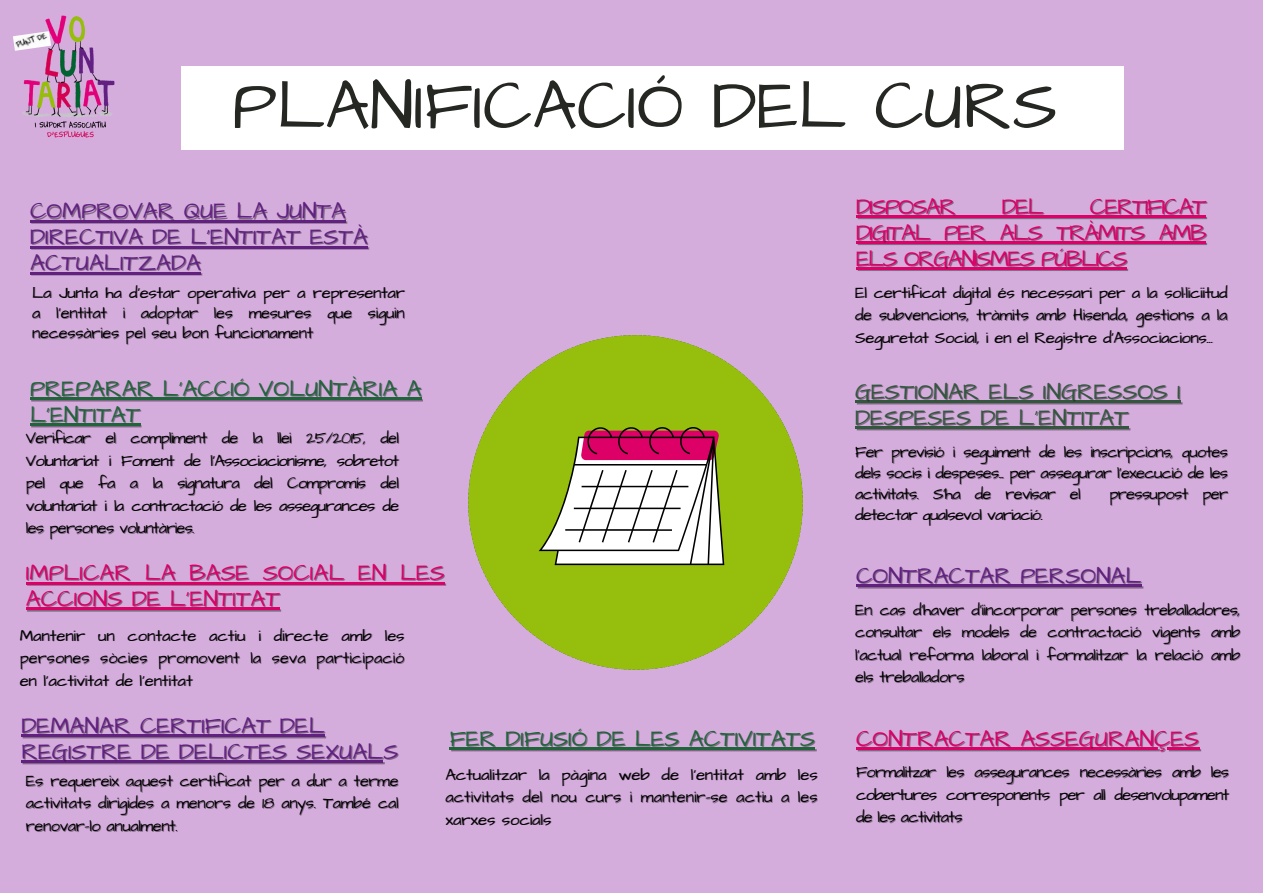
<style>
.page{position:relative;width:1263px;height:893px;background:#fff}
.page>*{position:absolute;margin:0;border:0;box-sizing:border-box;transform-origin:0 0}
.t1{font:69.75px "Architects Daughter";color:#252723}
.t2{font:23.33px/25.9px "Architects Daughter";color:#622181}
.t3{font:23.33px/25.9px "Architects Daughter";color:#1f653a}
.t4{font:23.25px/25.9px "Architects Daughter";color:#dc0067;text-align:justify}
.t5{font:23.25px "Architects Daughter";color:#622181}
.t6{font:23.25px/25.9px "Architects Daughter";color:#33573d}
.t7{font:23.25px "Architects Daughter";color:#1f653a}
.t8{font:23.25px "Architects Daughter";letter-spacing:-.065em;color:#dc0067}
.t9{font:16.42px/22.5px "Architects Daughter";letter-spacing:-.015em;color:#000;text-align:justify}
.t10{font:16.42px "Architects Daughter";letter-spacing:-.04em;color:#000}
.s1{color:rgb(0 0 0/.4)}
</style>
<div class="page">
<img style="left:0;top:0;width:1263px;height:893px">
<hr style="left:30px;top:220px;width:316px;height:2px;background:#622181">
<hr style="left:30px;top:246px;width:338px;height:2px;background:#622181">
<hr style="left:30px;top:272px;width:171px;height:2px;background:#622181">
<hr style="left:450px;top:747px;width:365px;height:2px;background:#1f653a">
<hr style="left:26px;top:582px;width:419px;height:2px;background:#dc0067">
<hr style="left:26px;top:608px;width:254px;height:2px;background:#dc0067">
<hr style="left:856px;top:585px;width:285px;height:2px;background:#622181">
<hr style="left:856px;top:216px;width:349px;height:2px;background:#dc0067">
<hr style="left:856px;top:241px;width:349px;height:3px;background:#dc0067">
<hr style="left:856px;top:267px;width:270px;height:3px;background:#dc0067">
<hr style="left:855px;top:401px;width:326px;height:2px;background:#33573d">
<hr style="left:855px;top:427px;width:273px;height:2px;background:#33573d">
<hr style="left:30px;top:398px;width:392px;height:2px;background:#1f653a">
<hr style="left:30px;top:424px;width:110px;height:2px;background:#1f653a">
<hr style="left:856px;top:747px;width:343px;height:2px;background:#dc0067">
<hr style="left:21px;top:734px;width:304px;height:2px;background:#622181">
<hr style="left:21px;top:760px;width:362px;height:2px;background:#622181">
<p class="t1" style="left:232px;top:59px;width:827px">PLANIFICACIÓ DEL CURS</p>
<p class="t5" style="left:30px;top:195px;width:317px">COMPROVAR QUE LA JUNTA</p>
<h1 class="t5" style="left:30px;top:221px;width:339px">DIRECTIVA DE L'ENTITAT ESTÀ</h1>
<h2 class="t5" style="left:30px;top:247px;width:172px">ACTUALITZADA</h2>
<h2 class="t9" style="left:32px;top:282px;width:374px">La Junta ha d'estar operativa per a representar</h2>
<p class="t9" style="left:32px;top:302px;width:374px">a l'entitat i adoptar les mesures que siguin</p>
<h2 class="t9" style="left:32px;top:322px;width:283px">necessàries pel seu bon funcionament</h2>
<h2 class="t3" style="left:30px;top:376px;width:393px">PREPARAR L'ACCIÓ VOLUNTÀRIA A<br>L'ENTITAT</h2>
<p class="t9" style="left:26px;top:427px;width:374px">Verificar el compliment de la lei 25/2015, del Voluntariat i Foment de l'Associacionisme, sobretot pel que fa a la signatura del Compromís del voluntariat i la contractació de les assegurances de les persones voluntàries.</p>
<h2 class="t4" style="left:26px;top:560px;width:420px">IMPLICAR LA BASE SOCIAL EN LES</h2>
<p class="t4" style="left:26px;top:586px;width:255px">ACCIONS DE L'ENTITAT</p>
<h2 class="t9" style="left:20px;top:624px;width:386px">Mantenir un contacte actiu i directe amb les</h2>
<p class="t9" style="left:20px;top:647px;width:386px">persones sòcies promovent la seva participació</p>
<h2 class="t9" style="left:20px;top:669px;width:174px">en l'activitat de l'entitat</h2>
<h2 class="t2" style="left:21px;top:713px;width:379px">DEMANAR CERTIFICAT DEL<br>REGISTRE DE DELICTES SEXUAL<span class="s1">S</span></h2>
<p class="t9" style="left:26px;top:770px;width:374px">Es requereix aquest certificat per a dur a terme activitats dirigides a menors de 18 anys. També cal renovar-lo anualment.</p>
<p class="t7" style="left:450px;top:722px;width:367px">FER DIFUSIÓ DE LES ACTIVITATS</p>
<p class="t9" style="left:445px;top:763px;width:374px">Actualitzar la pàgina web de l'entitat amb les</p>
<p class="t9" style="left:445px;top:786px;width:374px">activitats del nou curs i mantenir-se actiu a les</p>
<h2 class="t9" style="left:445px;top:808px;width:108px">xarxes socials</h2>
<h3 class="t4" style="left:856px;top:194px;width:352px;text-indent:234px">CERTIFICAT DIGITAL PER ALS TRÀMITS AMB ELS ORGANISMES PÚBLICS</h3>
<h3 class="t8" style="left:856px;top:191px;width:101px">DISPOSAR</h3>
<h3 class="t4" style="left:1002px;top:194px;width:43px">DEL</h3>
<p class="t9" style="left:855px;top:281px;width:374px">El certificat digital és necessari per a la sol·liciitud de subvencions, tràmits amb Hisenda, gestions a la Seguretat Social, i en el Registre d'Associacions...</p>
<h3 class="t6" style="left:855px;top:379px;width:327px">GESTIONAR ELS INGRESSOS I<br>DESPESES DE L'ENTITAT</h3>
<p class="t9" style="left:855px;top:442px;width:374px;line-height:20.9px">Fer previsió i seguiment de les inscripcions, quotes dels socis i despeses . per assegurar l'execució de les activitats. S'ha de revisar el</p>
<p class="t10" style="left:1109px;top:483px;width:120px">pressupost per</p>
<p class="t10" style="left:855px;top:503px;width:189px">detectar qualsevol variació.</p>
<h2 class="t5" style="left:856px;top:560px;width:287px">CONTRACTAR PERSONAL</h2>
<p class="t9" style="left:855px;top:599px;width:387px">En cas d'haver d'iincorporar persones treballadores,</p>
<p class="t9" style="left:855px;top:621px;width:387px"><span class="s1">co</span>nsultar els models de contractació vigents amb l'actual reforma laboral i formalitzar la relació amb els treballadors</p>
<h3 class="t4" style="left:856px;top:726px;width:345px">CONTRACTAR ASSEGURANÇES</h3>
<p class="t9" style="left:856px;top:761px;width:374px">Formalitzar les assegurances necessàries amb les cobertures corresponents per al desenvolupament de les activitats</p>
</div>
